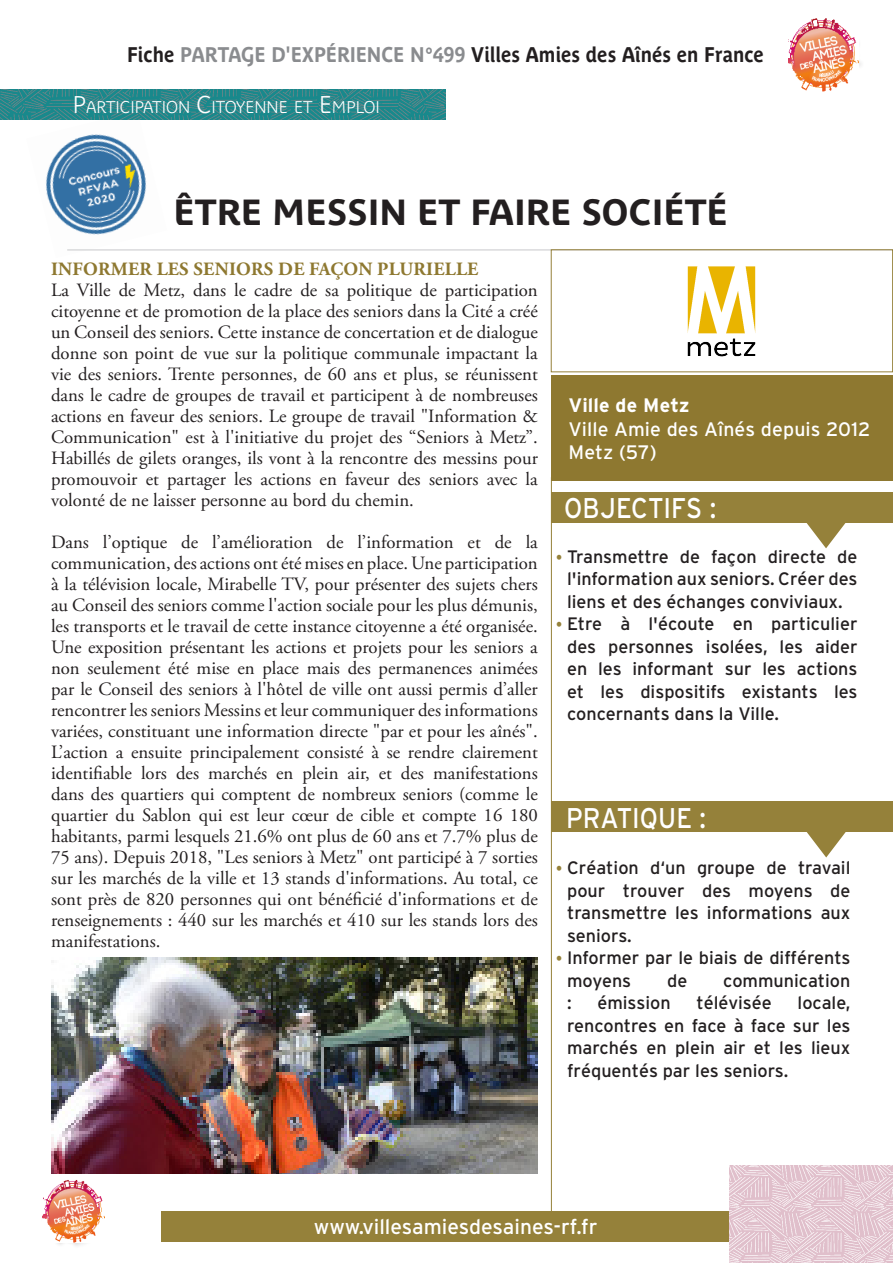
<style>
.page{position:relative;width:893px;height:1263px;background:#fff}
.page>*{position:absolute;margin:0;border:0;box-sizing:border-box;transform-origin:0 0}
.Titre_Fondation{font:700 36px "Parisine Plus Std";color:#231f20}
.Titre_cadre_Fiches_K{font:28.5px "Interstate";letter-spacing:.005em;color:#fff;scale:.9 1}
.Texte_Fiches{font:700 21px "Parisine Plus Std";letter-spacing:-.005em;color:#231f20;scale:.9 1}
.Hyperlien_Source{font:21px "Interstate";color:#fff}
.Texte_Fiches-2{font:19.5px "Interstate";letter-spacing:.005em;color:#fff}
.Texte_Fiches-3{font:700 19.5px "Interstate";letter-spacing:.005em;color:#fff}
.Hyperlien_Source_en{font:18.75px/21px "Adobe Garamond Pro";color:#231f20;text-align:justify}
.Hyperlien_Source_en-2{font:700 18.75px "Adobe Garamond Pro";letter-spacing:.015em;color:#8e7830}
.Hyperlien_Source_en-3{font:18px/22.5px "Interstate";color:#231f20;text-align:justify}
.t1{font:700 16.8px "Parisine Plus Std Clair";color:#fff}
.s1{color:#8a8c8f}
.s2{font-size:24px}
.s3{font-family:"Adobe Garamond Pro";color:#95813a}
</style>
<div class="page">
<img style="left:46px;top:134px;width:121px;height:116px">
<hr style="left:67px;top:250px;width:826px;height:1px;background:#c7c8ca">
<div style="left:162px;top:1212px;width:591px;height:30px;background:#95813a"></div>
<img style="left:687px;top:266px;width:69px;height:91px">
<div style="left:551px;top:249px;width:342px;height:123px;border:1px solid #95813a"></div>
<hr style="left:551px;top:477px;width:1px;height:750px;background:#95813a">
<div style="left:552px;top:492px;width:341px;height:30px;background:#95813a"></div>
<svg style="left:804px;top:522px;width:44px;height:26px"></svg>
<div style="left:551px;top:375px;width:342px;height:105px;background:#8e7830"></div>
<div style="left:552px;top:801px;width:341px;height:30px;background:#95813a"></div>
<svg style="left:804px;top:831px;width:44px;height:26px"></svg>
<img style="left:730px;top:1165px;width:163px;height:98px">
<img style="left:788px;top:18px;width:70px;height:73px">
<div style="left:40px;top:1179px;width:65px;height:70px;background:#231f20;opacity:.25"></div>
<img style="left:43px;top:1179px;width:62px;height:64px">
<img style="left:0;top:90px;width:445px;height:30px">
<img style="left:51px;top:957px;width:487px;height:217px">
<p class="Texte_Fiches" style="left:127px;top:42px;width:709px">Fiche <span class="s1">PARTAGE D'EXPÉRIENCE N°499</span> Villes Amies des Aînés en France</p>
<p class="t1" style="left:73px;top:98px;width:309px"><span class="s2">P</span>ARTICIPATION <span class="s2">C</span>ITOYENNE ET <span class="s2">E</span> MPLOI</p>
<p class="Titre_Fondation" style="left:174px;top:191px;width:556px">ÊTRE MESSIN ET FAIRE SOCIÉTÉ</p>
<p class="Hyperlien_Source_en-2" style="left:51px;top:258px;width:429px">INFORMER LES SENIORS DE FAÇON PLURIELLE</p>
<p class="Hyperlien_Source_en" style="left:51px;top:280px;width:488px">La Ville de Metz, dans le cadre de sa politique de participation citoyenne et de promotion de la place des seniors dans la Cité a créé un Conseil des seniors. Cette instance de concertation et de dialogue donne son point de vue sur la politique communale impactant la vie des seniors. Trente personnes, de 60 ans et plus, se réunissent dans le cadre de groupes de travail et participent à de nombreuses actions en faveur des seniors. Le groupe de travail "Information &amp; Communication" est à l'initiative du projet des “Seniors à Metz”.<br>Habillés de gilets oranges, ils vont à la rencontre des messins pour promouvoir et partager les actions en faveur des seniors avec la volonté de ne laisser personne au bord du chemin.</p>
<p class="Hyperlien_Source_en" style="left:51px;top:532px;width:488px">Dans l’optique de l’amélioration de l’information et de la communication, des actions ont été mises en place. Une participation à la télévision locale, Mirabelle TV, pour présenter des sujets chers au Conseil des seniors comme l'action sociale pour les plus démunis, les transports et le travail de cette instance citoyenne a été organisée.<br>Une exposition présentant les actions et projets pour les seniors a non seulement été mise en place mais des permanences animées par le Conseil des seniors à l'hôtel de ville ont aussi permis d’aller rencontrer les seniors Messins et leur communiquer des informations variées, constituant une information directe "par et pour les aînés".<br>L’action a ensuite principalement consisté à se rendre clairement identifiable lors des marchés en plein air, et des manifestations dans des quartiers qui comptent de nombreux seniors (comme le quartier du Sablon qui est leur cœur de cible et compte 16 180 habitants, parmi lesquels 21.6% ont plus de 60 ans et 7.7% plus de 75 ans). Depuis 2018, "Les seniors à Metz" ont participé à 7 sorties sur les marchés de la ville et 13 stands d'informations. Au total, ce sont près de 820 personnes qui ont bénéficié d'informations et de renseignements : 440 sur les marchés et 410 sur les stands lors des manifestations.</p>
<p class="Texte_Fiches-3" style="left:568px;top:395px;width:123px">Ville de Metz</p>
<p class="Texte_Fiches-2" style="left:568px;top:418px;width:303px">Ville Amie des Aînés depuis 2012</p>
<p class="Texte_Fiches-2" style="left:568px;top:441px;width:90px">Metz (57)</p>
<p class="Titre_cadre_Fiches_K" style="left:564px;top:492px;width:170px">OBJECTIFS :</p>
<p class="Hyperlien_Source_en-3" style="left:567px;top:545px;width:292px;text-indent:-12px"><span class="s3">•</span> Transmettre de façon directe de l'information aux seniors. Créer des liens et des échanges conviviaux.</p>
<p class="Hyperlien_Source_en-3" style="left:567px;top:612px;width:292px;text-indent:-12px"><span class="s3">•</span> Etre à l'écoute en particulier des personnes isolées, les aider en les informant sur les actions et les dispositifs existants les concernants dans la Ville.</p>
<p class="Titre_cadre_Fiches_K" style="left:566px;top:802px;width:157px">PRATIQUE :</p>
<p class="Hyperlien_Source_en-3" style="left:567px;top:856px;width:285px;text-indent:-12px"><span class="s3">•</span> Création d‘un groupe de travail pour trouver des moyens de transmettre les informations aux seniors.</p>
<p class="Hyperlien_Source_en-3" style="left:567px;top:946px;width:285px;text-indent:-12px"><span class="s3">•</span> Informer par le biais de différents moyens</p>
<p class="Hyperlien_Source_en-3" style="left:667px;top:969px;width:22px">de</p>
<p class="Hyperlien_Source_en-3" style="left:723px;top:969px;width:129px">communication</p>
<p class="Hyperlien_Source_en-3" style="left:567px;top:991px;width:6px">:</p>
<p class="Hyperlien_Source_en-3" style="left:597px;top:991px;width:75px">émission</p>
<p class="Hyperlien_Source_en-3" style="left:696px;top:991px;width:77px">télévisée</p>
<p class="Hyperlien_Source_en-3" style="left:567px;top:991px;width:285px;text-indent:230px">locale, rencontres en face à face sur les marchés en plein air et les lieux fréquentés par les seniors.</p>
<p class="Hyperlien_Source" style="left:314px;top:1214px;width:285px">www.villesamiesdesaines-rf.fr</p>
</div>
